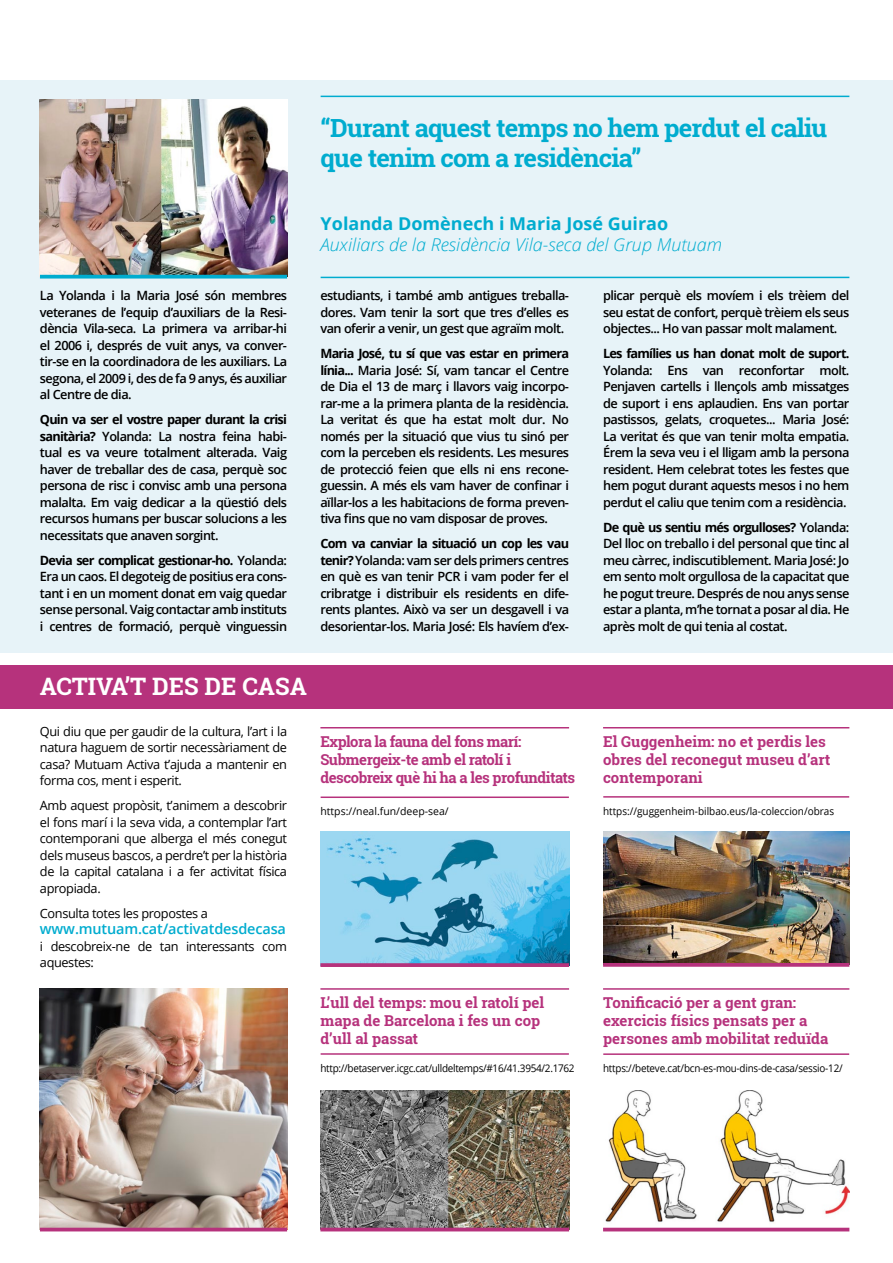
<style>
.page{position:relative;width:893px;height:1263px;background:#fff}
.page>*{position:absolute;margin:0;border:0;box-sizing:border-box;transform-origin:0 0}
.t1{font:700 25.05px/30px "Roboto Slab";letter-spacing:-.03em;color:#00accf}
.t2{font:700 24px "Roboto Slab";color:#fff}
.t3{font:italic 300 17.7px "Open Sans";color:#00accf}
.t4{font:700 17.7px "Open Sans";color:#00accf}
.t5{font:700 15px/18px "Roboto Slab";color:#b6327c}
.t6{font:700 15px/18px "Roboto Slab";letter-spacing:-.03em;color:#b6327c}
.t7{font:600 14.4px "Open Sans";letter-spacing:-.01em;color:#00accf}
.t8{font:600 12.75px/16.5px "Open Sans";letter-spacing:-.04em;color:#000;text-align:justify}
.t9{font:12.75px/16.5px "Open Sans";letter-spacing:-.03em;color:#000;text-align:justify}
.t10{font:700 12.75px "Open Sans";letter-spacing:-.06em;color:#000}
.t11{font:10.5px "Open Sans";letter-spacing:-.02em;color:#000;scale:.95 1}
.t12{font:10.5px "Open Sans";letter-spacing:-.02em;color:#000;scale:.94 1}
.t13{font:10.5px "Open Sans";color:#000;scale:.95 1}
.t14{font:10.5px "Open Sans";color:#000}
.s1{font-weight:700}
</style>
<div class="page">
<div style="left:0;top:80px;width:893px;height:572px;background:#e7f3f8"></div>
<img style="left:40px;top:99px;width:247px;height:176px">
<hr style="left:321px;top:277px;width:528px;height:1px;background:#00accf">
<hr style="left:321px;top:96px;width:528px;height:1px;background:#00accf">
<svg style="left:40px;top:275px;width:247px;height:4px"></svg>
<div style="left:0;top:665px;width:893px;height:44px;background:#b6327c"></div>
<img style="left:40px;top:988px;width:247px;height:240px">
<hr style="left:40px;top:1228px;width:247px;height:3px;background:#b6327c">
<img style="left:320px;top:831px;width:249px;height:132px">
<svg style="left:320px;top:963px;width:249px;height:4px"></svg>
<img style="left:320px;top:1090px;width:249px;height:138px">
<hr style="left:320px;top:1228px;width:249px;height:3px;background:#b6327c">
<img style="left:603px;top:831px;width:246px;height:132px">
<svg style="left:603px;top:963px;width:246px;height:4px"></svg>
<img style="left:603px;top:1090px;width:246px;height:138px">
<hr style="left:603px;top:1228px;width:246px;height:3px;background:#b6327c">
<hr style="left:320px;top:727px;width:249px;height:1px;background:#b6327c">
<hr style="left:321px;top:796px;width:248px;height:2px;background:#b6327c">
<hr style="left:320px;top:988px;width:249px;height:2px;background:#b6327c">
<hr style="left:321px;top:1053px;width:248px;height:2px;background:#b6327c">
<hr style="left:603px;top:727px;width:246px;height:1px;background:#b6327c">
<hr style="left:603px;top:796px;width:246px;height:2px;background:#b6327c">
<hr style="left:603px;top:988px;width:246px;height:2px;background:#b6327c">
<hr style="left:603px;top:1053px;width:246px;height:2px;background:#b6327c">
<p class="t1" style="left:321px;top:112px;width:508px">“Durant aquest temps no hem perdut el caliu que tenim com a residència”</p>
<p class="t8" style="left:40px;top:287px;width:249px">La Yolanda i la Maria José són membres veteranes de l’equip d’auxiliars de la Resi&shy;dència Vila-seca. La primera va arribar-hi el 2006 i, després de vuit anys, va conver&shy;tir-se en la coordinadora de les auxiliars. La segona, el 2009 i, des de fa 9 anys, és auxiliar al Centre de dia.</p>
<p class="t8" style="left:40px;top:411px;width:249px"><span class="s1">Quin va ser el vostre paper durant la crisi sanitària?</span> Yolanda: La nostra feina habi&shy;tual es va veure totalment alterada. Vaig haver de treballar des de casa, perquè soc persona de risc i convisc amb una persona malalta. Em vaig dedicar a la qüestió dels recursos humans per buscar solucions a les necessitats que anaven sorgint.</p>
<p class="t8" style="left:40px;top:552px;width:249px"><span class="s1">Devia ser complicat gestionar-ho.</span> Yolanda:<br>Era un caos. El degoteig de positius era cons&shy;tant i en un moment donat em vaig quedar sense personal. Vaig contactar amb instituts i centres de formació, perquè vinguessin</p>
<p class="t4" style="left:321px;top:211px;width:349px">Yolanda Domènech i Maria José Guirao</p>
<p class="t3" style="left:321px;top:232px;width:403px">Auxiliars de la Residència Vila-seca del Grup Mutuam</p>
<p class="t8" style="left:320px;top:287px;width:250px">estudiants, i també amb antigues treballa&shy;dores. Vam tenir la sort que tres d’elles es van oferir a venir, un gest que agraïm molt.</p>
<p class="t8" style="left:320px;top:345px;width:250px"><span class="s1">Maria José, tu sí que vas estar en primera línia...</span> Maria José: Sí, vam tancar el Centre de Dia el 13 de març i llavors vaig incorpo&shy;rar-me a la primera planta de la residència.<br>La veritat és que ha estat molt dur. No només per la situació que vius tu sinó per com la perceben els residents. Les mesures de protecció feien que ells ni ens recone&shy;guessin. A més els vam haver de confinar i aïllar-los a les habitacions de forma preven&shy;tiva fins que no vam disposar de proves.</p>
<p class="t8" style="left:320px;top:535px;width:250px"><span class="s1">Com va canviar la situació un cop les vau tenir?</span> Yolanda: vam ser dels primers centres en què es van tenir PCR i vam poder fer el cribratge i distribuir els residents en dife&shy;rents plantes. Això va ser un desgavell i va desorientar-los. Maria José: Els havíem d’ex-</p>
<p class="t8" style="left:603px;top:287px;width:248px">plicar perquè els movíem i els trèiem del seu estat de confort, perquè trèiem els seus objectes... Ho van passar molt malament.</p>
<p class="t10" style="left:603px;top:345px;width:248px">Les famílies us han donat molt de suport.</p>
<p class="t8" style="left:603px;top:362px;width:248px">Yolanda: Ens van reconfortar molt.<br>Penjaven cartells i llençols amb missatges de suport i ens aplaudien. Ens van portar pastissos, gelats, croquetes... Maria José:<br>La veritat és que van tenir molta empatia.<br>Érem la seva veu i el lligam amb la persona resident. Hem celebrat totes les festes que hem pogut durant aquests mesos i no hem perdut el caliu que tenim com a residència.</p>
<p class="t8" style="left:603px;top:519px;width:248px"><span class="s1">De què us sentiu més orgulloses?</span> Yolanda:<br>Del lloc on treballo i del personal que tinc al meu càrrec, indiscutiblement. Maria José: Jo em sento molt orgullosa de la capacitat que he pogut treure. Després de nou anys sense estar a planta, m’he tornat a posar al dia. He après molt de qui tenia al costat.</p>
<p class="t2" style="left:40px;top:670px;width:268px">ACTIVA’T DES DE CASA</p>
<p class="t9" style="left:40px;top:723px;width:249px">Qui diu que per gaudir de la cultura, l’art i la natura haguem de sortir necessàriament de casa? Mutuam Activa t’ajuda a mantenir en forma cos, ment i esperit.</p>
<p class="t9" style="left:40px;top:797px;width:249px">Amb aquest propòsit, t’animem a descobrir el fons marí i la seva vida, a contemplar l’art contemporani que alberga el més conegut dels museus bascos, a perdre’t per la història de la capital catalana i a fer activitat física apropiada.</p>
<p class="t9" style="left:40px;top:905px;width:170px">Consulta totes les propostes a</p>
<p class="t7" style="left:40px;top:919px;width:248px">www.mutuam.cat/activatdesdecasa</p>
<p class="t9" style="left:40px;top:938px;width:249px">i descobreix-ne de tan interessants com aquestes:</p>
<p class="t6" style="left:320px;top:732px;width:203px">Explora la fauna del fons marí:<br>Submergeix-te amb el ratolí i</p>
<p class="t6" style="left:320px;top:768px;width:256px">descobreix què hi ha a les profunditats</p>
<p class="t14" style="left:320px;top:804px;width:130px">https://neal.fun/deep-sea/</p>
<p class="t5" style="left:603px;top:732px;width:229px">El Guggenheim: no et perdis les obres del reconegut museu d’art contemporani</p>
<p class="t13" style="left:603px;top:804px;width:245px">https://guggenheim-bilbao.eus/la-coleccion/obras</p>
<p class="t5" style="left:320px;top:993px;width:225px">L’ull del temps: mou el ratolí pel mapa de Barcelona i fes un cop d’ull al passat</p>
<p class="t5" style="left:603px;top:993px;width:195px">Tonificació per a gent gran:</p>
<p class="t5" style="left:603px;top:1011px;width:227px">exercicis físics pensats per a persones amb mobilitat reduïda</p>
<p class="t11" style="left:320px;top:1061px;width:269px">http://betaserver.icgc.cat/ulldeltemps/#16/41.3954/2.1762</p>
<p class="t12" style="left:603px;top:1061px;width:256px">https://beteve.cat/bcn-es-mou-dins-de-casa/sessio-12/</p>
</div>
